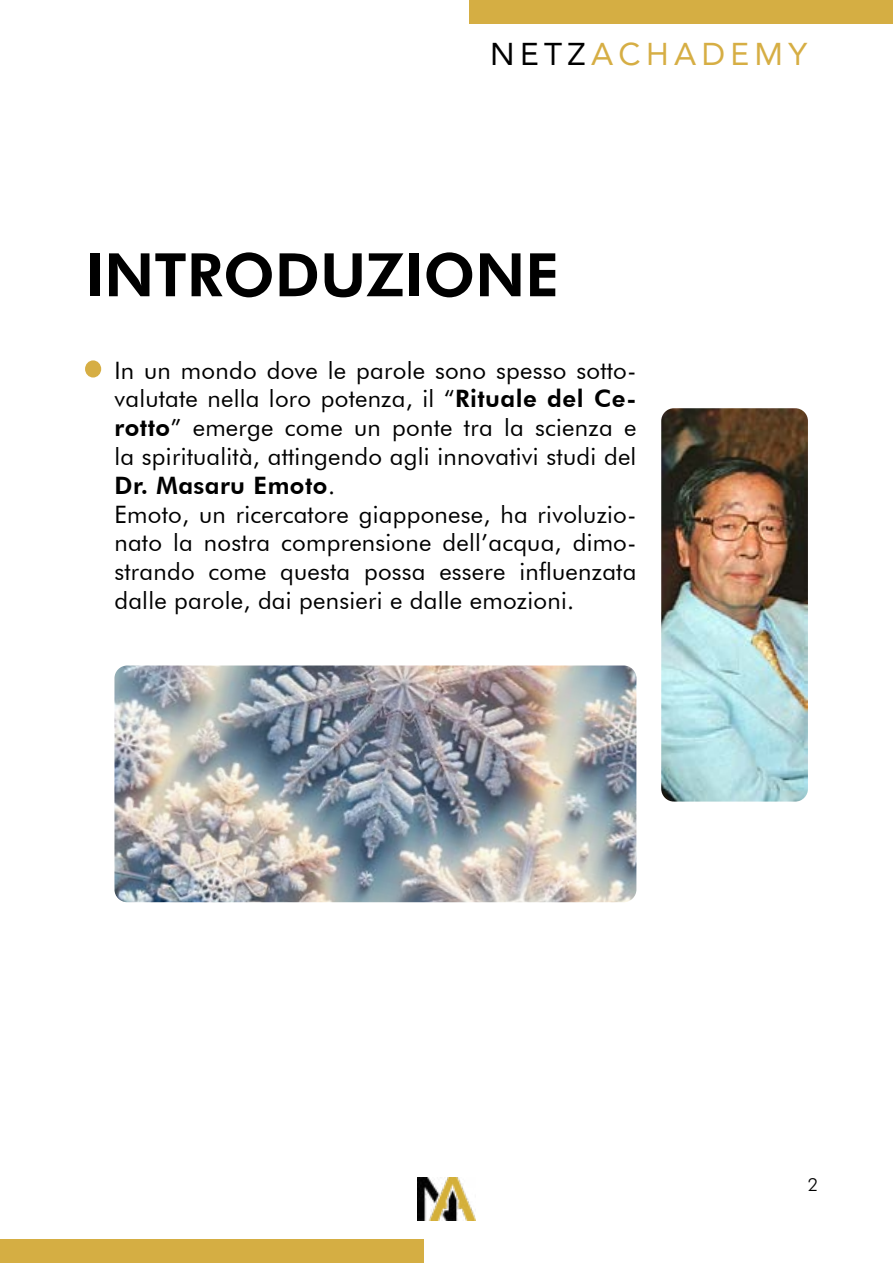
<style>
.page{position:relative;width:893px;height:1263px;background:#fff}
.page>*{position:absolute;margin:0;border:0;box-sizing:border-box;transform-origin:0 0}
.t1{font:800 60px "Futura BT";color:#000}
.t2{font:31.5px "Avenir";letter-spacing:.17em;color:#d6ae44}
.t3{font:24px/28.8px "Futura BT";letter-spacing:.01em;color:#000}
.t4{font:300 18px "Futura BT";color:#000}
.s1{color:#000}
.s2{font-weight:800}
</style>
<div class="page">
<img style="left:418px;top:1177px;width:57px;height:43px">
<div style="left:85px;top:360px;width:16px;height:17px;background:#d6ae44;border-radius:50%"></div>
<div style="left:469px;top:0;width:424px;height:23px;background:#d5ae43"></div>
<div style="left:0;top:1239px;width:424px;height:24px;background:#d5ae43"></div>
<img style="left:114px;top:665px;width:522px;height:237px">
<img style="left:661px;top:408px;width:147px;height:393px">
<h2 class="t2" style="left:490px;top:29px;width:318px"><span class="s1">NETZ</span>ACHADEMY</h2>
<h1 class="t1" style="left:85px;top:238px;width:476px">INTRODUZIONE</h1>
<p class="t3" style="left:114px;top:355px;width:523px">In un mondo dove le parole sono spesso sotto&shy;valutate nella loro potenza, il “<span class="s2">Rituale del Ce&shy;rotto</span>” emerge come un ponte tra la scienza e la spiritualità, attingendo agli innovativi studi del <span class="s2">Dr. Masaru Emoto</span>.<br>Emoto, un ricercatore giapponese, ha rivoluzio&shy;nato la nostra comprensione dell’acqua, dimo&shy;strando come questa possa essere influenzata dalle parole, dai pensieri e dalle emozioni.</p>
<p class="t4" style="left:808px;top:1174px;width:12px">2</p>
</div>
